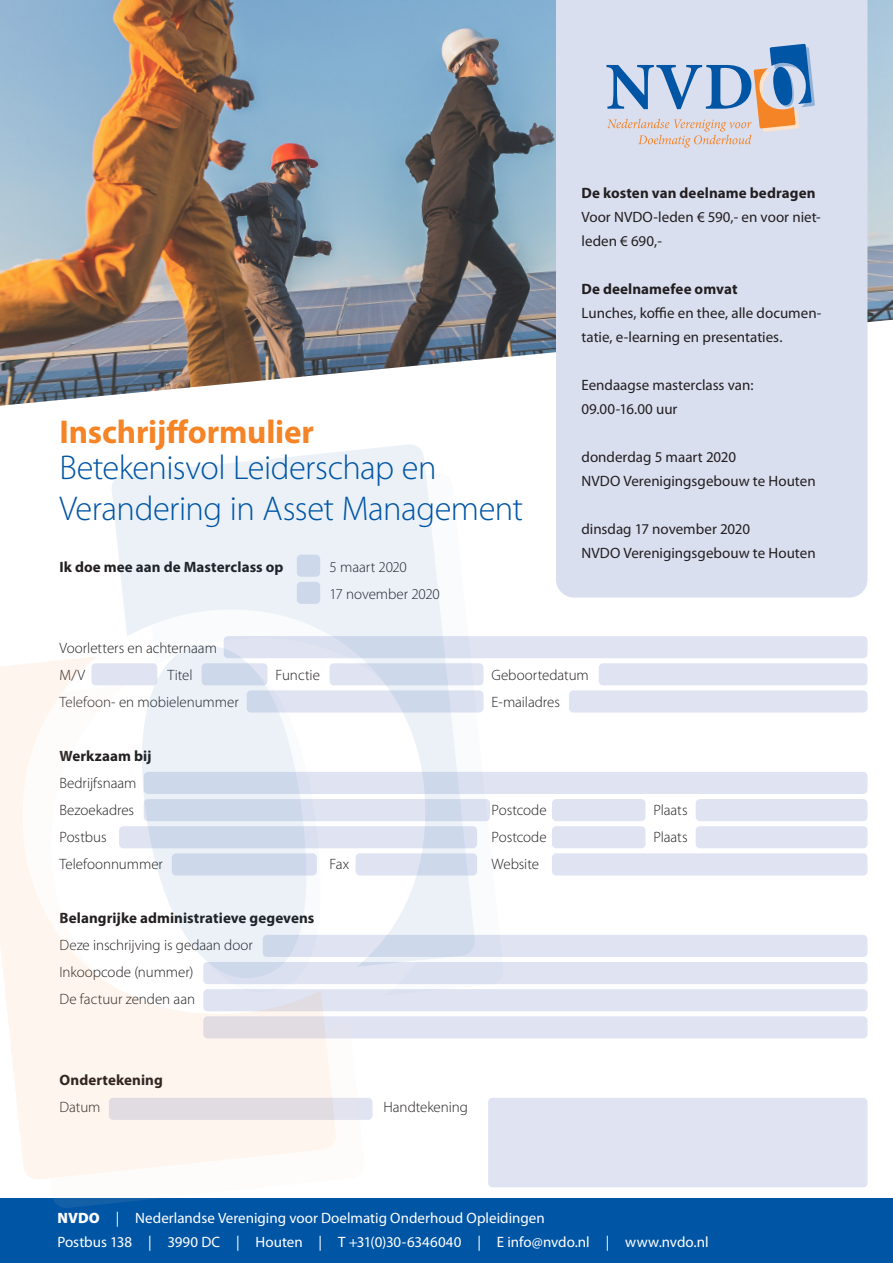
<style>
.page{position:relative;width:893px;height:1263px;background:#fff}
.page>*{position:absolute;margin:0;border:0;box-sizing:border-box;transform-origin:0 0}
.t1{font:300 34.5px "Myriad Pro";letter-spacing:-.015em;color:#0155a5}
.t2{font:700 33px "Myriad Pro";letter-spacing:-.005em;color:#f58427}
.t3{font:300 15px "Myriad Pro";letter-spacing:-.005em;color:#231f20}
.t4{font:15px "Myriad Pro";color:#231f20}
.t5{font:700 15px "Myriad Pro";letter-spacing:.005em;color:#231f20}
.t6{font:15px "Myriad Pro";color:#fff}
.s1{font-weight:900}
</style>
<div class="page">
<img style="left:0;top:0;width:893px;height:406px">
<div style="left:0;top:1198px;width:893px;height:65px;background:#0155a5"></div>
<div style="left:109px;top:1098px;width:263px;height:22px;background:#e0e4f2;border-radius:4px"></div>
<div style="left:203px;top:1016px;width:664px;height:22px;background:#e0e4f2;border-radius:4px"></div>
<div style="left:203px;top:989px;width:664px;height:22px;background:#e0e4f2;border-radius:4px"></div>
<div style="left:203px;top:962px;width:664px;height:22px;background:#e0e4f2;border-radius:4px"></div>
<div style="left:263px;top:935px;width:604px;height:22px;background:#e0e4f2;border-radius:4px"></div>
<div style="left:552px;top:853px;width:315px;height:22px;background:#e0e4f2;border-radius:4px"></div>
<div style="left:552px;top:826px;width:93px;height:22px;background:#e0e4f2;border-radius:4px"></div>
<div style="left:696px;top:826px;width:171px;height:22px;background:#e0e4f2;border-radius:4px"></div>
<div style="left:552px;top:799px;width:93px;height:22px;background:#e0e4f2;border-radius:4px"></div>
<div style="left:696px;top:799px;width:171px;height:22px;background:#e0e4f2;border-radius:4px"></div>
<div style="left:144px;top:772px;width:723px;height:22px;background:#e0e4f2;border-radius:4px"></div>
<div style="left:569px;top:690px;width:298px;height:22px;background:#e0e4f2;border-radius:4px"></div>
<div style="left:599px;top:663px;width:268px;height:22px;background:#e0e4f2;border-radius:4px"></div>
<div style="left:224px;top:636px;width:643px;height:22px;background:#e0e4f2;border-radius:4px"></div>
<div style="left:556px;top:0;width:311px;height:597px;background:#dadff0"></div>
<svg style="left:112px;top:444px;width:364px;height:522px;fill:#ebf1f7"></svg>
<svg style="left:53px;top:685px;width:312px;height:523px"></svg>
<svg style="left:0;top:656px;width:337px;height:524px;fill:#fef5ee"></svg>
<svg style="left:142px;top:641px;width:175px;height:338px"></svg>
<div style="left:488px;top:1098px;width:379px;height:89px;background:#e0e4f2;border-radius:4px"></div>
<svg style="left:606px;top:44px;width:209px;height:104px;background:#b5c0d4"></svg>
<p class="t2" style="left:60px;top:411px;width:256px">Inschrijfformulier</p>
<p class="t1" style="left:60px;top:447px;width:378px">Betekenisvol Leiderschap en</p>
<p class="t1" style="left:60px;top:488px;width:465px">Verandering in Asset Management</p>
<p class="t5" style="left:60px;top:557px;width:225px">Ik doe mee aan de Masterclass op</p>
<p class="t3" style="left:330px;top:558px;width:79px">5 maart 2020</p>
<p class="t3" style="left:330px;top:585px;width:112px">17 november 2020</p>
<p class="t5" style="left:581px;top:183px;width:236px">De kosten van deelname bedragen</p>
<p class="t4" style="left:581px;top:208px;width:241px">Voor NVDO-leden € 590,- en voor niet-</p>
<p class="t4" style="left:581px;top:232px;width:82px">leden € 690,-</p>
<p class="t5" style="left:581px;top:279px;width:158px">De deelnamefee omvat</p>
<p class="t4" style="left:581px;top:304px;width:242px">Lunches, koffie en thee, alle documen-</p>
<p class="t4" style="left:581px;top:328px;width:202px">tatie, e-learning en presentaties.</p>
<p class="t4" style="left:581px;top:376px;width:173px">Eendaagse masterclass van:</p>
<p class="t4" style="left:581px;top:400px;width:97px">09.00-16.00 uur</p>
<p class="t4" style="left:581px;top:448px;width:156px">donderdag 5 maart 2020</p>
<p class="t4" style="left:581px;top:472px;width:236px">NVDO Verenigingsgebouw te Houten</p>
<p class="t4" style="left:581px;top:520px;width:170px">dinsdag 17 november 2020</p>
<p class="t4" style="left:581px;top:544px;width:236px">NVDO Verenigingsgebouw te Houten</p>
<p class="t3" style="left:60px;top:639px;width:159px">Voorletters en achternaam</p>
<p class="t3" style="left:60px;top:666px;width:27px">M/V</p>
<p class="t3" style="left:168px;top:666px;width:27px">Titel</p>
<p class="t3" style="left:276px;top:666px;width:46px">Functie</p>
<p class="t3" style="left:492px;top:666px;width:99px">Geboortedatum</p>
<p class="t3" style="left:60px;top:693px;width:181px">Telefoon- en mobielenummer</p>
<p class="t3" style="left:492px;top:693px;width:70px">E-mailadres</p>
<p class="t5" style="left:60px;top:746px;width:94px">Werkzaam bij</p>
<p class="t3" style="left:60px;top:774px;width:78px">Bedrijfsnaam</p>
<p class="t3" style="left:60px;top:801px;width:76px">Bezoekadres</p>
<p class="t3" style="left:492px;top:801px;width:57px">Postcode</p>
<p class="t3" style="left:654px;top:801px;width:36px">Plaats</p>
<p class="t3" style="left:60px;top:828px;width:49px">Postbus</p>
<p class="t3" style="left:492px;top:828px;width:57px">Postcode</p>
<p class="t3" style="left:654px;top:828px;width:36px">Plaats</p>
<p class="t3" style="left:60px;top:855px;width:105px">Telefoonnummer</p>
<p class="t3" style="left:330px;top:855px;width:21px">Fax</p>
<p class="t3" style="left:492px;top:855px;width:49px">Website</p>
<p class="t5" style="left:60px;top:908px;width:256px">Belangrijke administratieve gegevens</p>
<p class="t3" style="left:60px;top:936px;width:195px">Deze inschrijving is gedaan door</p>
<p class="t3" style="left:60px;top:963px;width:135px">Inkoopcode (nummer)</p>
<p class="t3" style="left:60px;top:990px;width:137px">De factuur zenden aan</p>
<p class="t5" style="left:60px;top:1070px;width:105px">Ondertekening</p>
<p class="t3" style="left:60px;top:1098px;width:42px">Datum</p>
<p class="t3" style="left:384px;top:1098px;width:86px">Handtekening</p>
<p class="t6" style="left:57px;top:1209px;width:489px"><span class="s1">NVDO</span> | Nederlandse Vereniging voor Doelmatig Onderhoud Opleidingen</p>
<p class="t6" style="left:57px;top:1233px;width:653px">Postbus 138 | 3990 DC | Houten | T +31(0)30-6346040 | E info@nvdo.nl | www.nvdo.nl</p>
</div>
